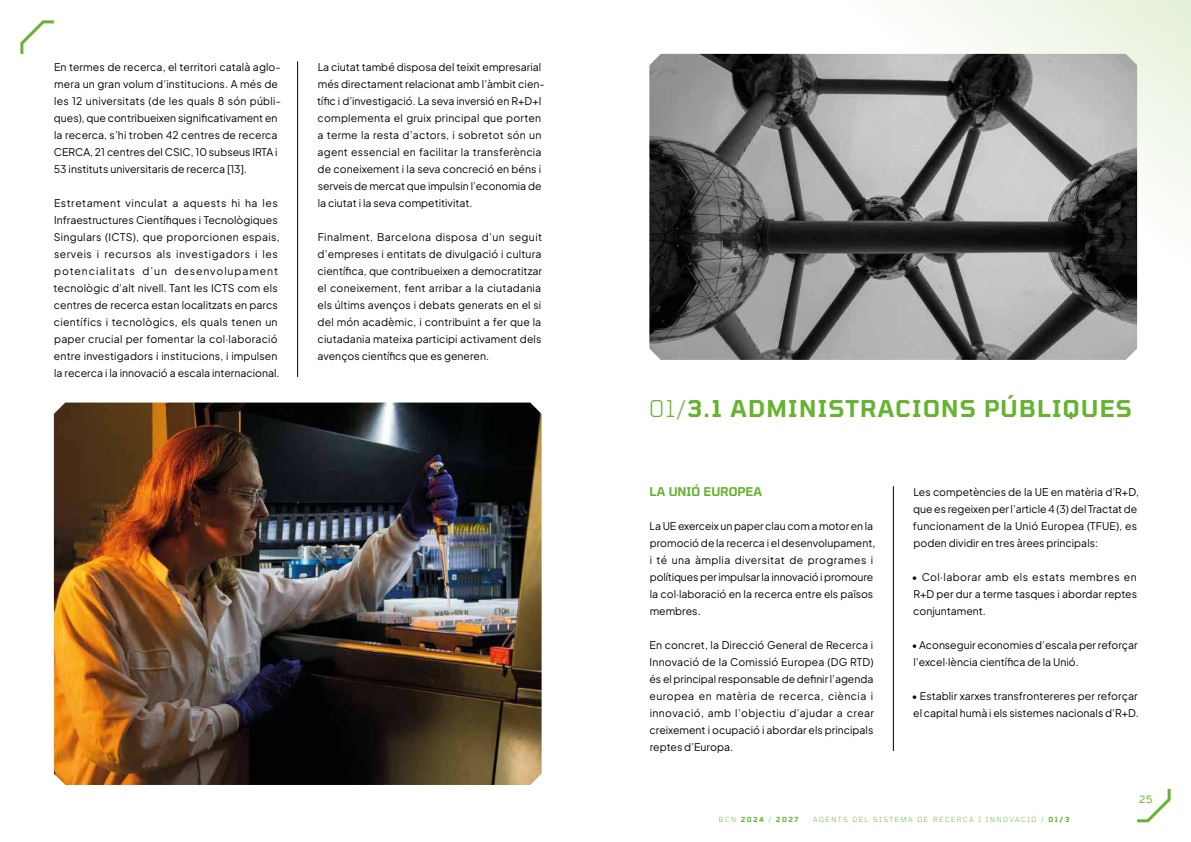
<style>
.page{position:relative;width:1191px;height:842px;background:#fff}
.page>*{position:absolute;margin:0;border:0;box-sizing:border-box;transform-origin:0 0}
.t1{font:600 23px "Tomorrow";letter-spacing:.06em;color:#65b32e}
.t2{font:600 12px "Tomorrow";color:#65b32e}
.t3{font:10.5px/17px "Plus Jakarta Sans";color:#000}
.t4{font:10.5px/17px "Plus Jakarta Sans";letter-spacing:.02em;color:#000}
.t5{font:10px "Tomorrow";color:#65b32e}
.t6{font:300 7px "Tomorrow";letter-spacing:.22em;color:#65b32e}
.t7{font:600 7px "Tomorrow";letter-spacing:.22em;color:#65b32e}
.s1{font-weight:300}
.s2{font-weight:600}
</style>
<div class="page">
<img style="left:649px;top:54px;width:488px;height:306px">
<hr style="left:893px;top:486px;width:1px;height:265px;background:#000">
<hr style="left:297px;top:61px;width:1px;height:316px;background:#000">
<svg style="left:20px;top:20px;width:34px;height:34px"></svg>
<svg style="left:1137px;top:789px;width:33px;height:33px"></svg>
<img style="left:54px;top:403px;width:487px;height:382px">
<p class="t3" style="left:54px;top:59px;width:229px">En termes de recerca, el territori català aglo&shy;mera un gran volum d’institucions. A més de les 12 universitats (de les quals 8 són públi&shy;ques), que contribueixen signi昀椀cativament en la recerca, s’hi troben 42 centres de recerca CERCA, 21 centres del CSIC, 10 subseus IRTA i 53 instituts universitaris de recerca [13].</p>
<p class="t4" style="left:53px;top:195px;width:228px">Estretament vinculat a aquests hi ha les Infraestructures Cientí昀椀ques i Tecnològiques Singulars (ICTS), que proporcionen espais, serveis i recursos als investigadors i les potencialitats d’un desenvolupament tecnològic d’alt nivell. Tant les ICTS com els centres de recerca estan localitzats en parcs científics i tecnològics, els quals tenen un paper crucial per fomentar la col·laboració entre investigadors i institucions, i impulsen la recerca i la innovació a escala internacional.</p>
<p class="t3" style="left:317px;top:59px;width:229px">La ciutat també disposa del teixit empresarial més directament relacionat amb l’àmbit cien&shy;tí昀椀c i d’investigació. La seva inversió en R+D+I complementa el gruix principal que porten a terme la resta d’actors, i sobretot són un agent essencial en facilitar la transferència de coneixement i la seva concreció en béns i serveis de mercat que impulsin l’economia de la ciutat i la seva competitivitat.</p>
<p class="t3" style="left:318px;top:229px;width:226px;text-align:justify">Finalment, Barcelona disposa d’un seguit d’empreses i entitats de divulgació i cultura cientí昀椀ca, que contribueixen a democratitzar el coneixement, fent arribar a la ciutadania els últims avenços i debats generats en el si del món acadèmic, i contribuint a fer que la ciutadania mateixa participi activament dels avenços cientí昀椀cs que es generen.</p>
<h1 class="t1" style="left:649px;top:395px;width:484px"><span class="s1">01/</span>3.1 ADMINISTRACIONS PÚBLIQUES</h1>
<p class="t2" style="left:649px;top:484px;width:114px">LA UNIÓ EUROPEA</p>
<p class="t3" style="left:649px;top:518px;width:227px">La UE exerceix un paper clau com a motor en la promoció de la recerca i el desenvolupament, i té una àmplia diversitat de programes i polítiques per impulsar la innovació i promoure la col·laboració en la recerca entre els països membres.</p>
<p class="t3" style="left:649px;top:637px;width:226px;text-align:justify">En concret, la Direcció General de Recerca i Innovació de la Comissió Europea (DG RTD) és el principal responsable de de昀椀nir l’agenda europea en matèria de recerca, ciència i innovació, amb l’objectiu d’ajudar a crear creixement i ocupació i abordar els principals reptes d’Europa.</p>
<p class="t3" style="left:913px;top:484px;width:227px">Les competències de la UE en matèria d’R+D, que es regeixen per l’article 4 (3) del Tractat de funcionament de la Unió Europea (TFUE), es poden dividir en tres àrees principals:</p>
<p class="t3" style="left:912px;top:569px;width:227px;text-align:justify">• Col·laborar amb els estats membres en R+D per dur a terme tasques i abordar reptes conjuntament.</p>
<p class="t3" style="left:912px;top:637px;width:227px">• Aconseguir economies d’escala per reforçar l’excel·lència cientí昀椀ca de la Unió.</p>
<p class="t3" style="left:912px;top:688px;width:228px">• Establir xarxes transfrontereres per reforçar el capital humà i els sistemes nacionals d’R+D.</p>
<p class="t5" style="left:1139px;top:796px;width:15px">25</p>
<p class="t7" style="left:719px;top:815px;width:81px"><span class="s1">BCN</span> 2024 <span class="s1">/</span> 2027</p>
<p class="t6" style="left:813px;top:815px;width:258px">AGENTS DEL SISTEMA DE RECERCA I INNOVACIÓ / <span class="s2">01/3</span></p>
</div>
